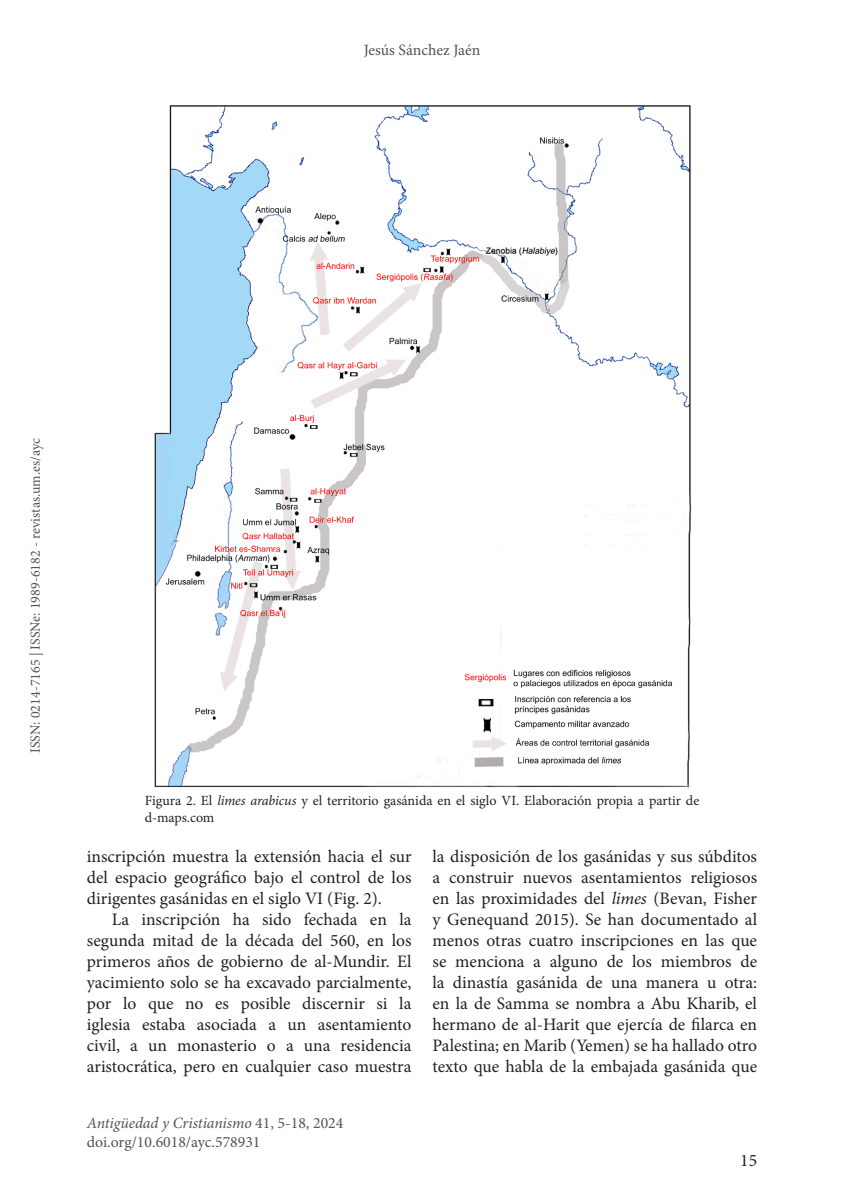
<style>
.page{position:relative;width:844px;height:1191px;background:#fff}
.page>*{position:absolute;margin:0;border:0;box-sizing:border-box;transform-origin:0 0}
.t1{font:17.5px/21px "Minion Pro";color:#231f20;text-align:justify}
.t2{font:15.75px/18.9px "Minion Pro";color:#535353}
.figuras{font:14px/17.5px "Minion Pro";color:#231f20}
.t3{font:14px "Minion Pro";color:#535353}
.s1{font-style:italic}
</style>
<div class="page">
<img style="left:154px;top:105px;width:538px;height:684px">
<p class="t2" style="left:363px;top:41px;width:118px">Jesús Sánchez Jaén</p>
<p class="t3" style="left:26px;top:753px;width:316px;rotate:-90deg">ISSN: 0214-7165 | ISSNe: 1989-6182 - revistas.um.es/ayc</p>
<p class="figuras" style="left:145px;top:791px;width:556px">Figura 2. El <span class="s1">limes arabicus</span> y el territorio gasánida en el siglo VI. Elaboración propia a partir de d-maps.com</p>
<p class="t1" style="left:87px;top:845px;width:326px">inscripción muestra la extensión hacia el sur del espacio geográfico bajo el control de los dirigentes gasánidas en el siglo VI (Fig. 2).</p>
<p class="t1" style="left:87px;top:908px;width:326px;text-indent:25px">La inscripción ha sido fechada en la segunda mitad de la década del 560, en los primeros años de gobierno de al-Mundir. El yacimiento solo se ha excavado parcialmente, por lo que no es posible discernir si la iglesia estaba asociada a un asentamiento civil, a un monasterio o a una residencia aristocrática, pero en cualquier caso muestra</p>
<p class="t2" style="left:87px;top:1113px;width:258px"><span class="s1">Antigüedad y Cristianismo</span> 41, 5-18, 2024 doi.org/10.6018/ayc.578931</p>
<p class="t1" style="left:432px;top:845px;width:326px">la disposición de los gasánidas y sus súbditos a construir nuevos asentamientos religiosos en las proximidades del <span class="s1">limes</span> (Bevan, Fisher y Genequand 2015). Se han documentado al menos otras cuatro inscripciones en las que se menciona a alguno de los miembros de la dinastía gasánida de una manera u otra: en la de Samma se nombra a Abu Kharib, el hermano de al-Harit que ejercía de filarca en Palestina; en Marib (Yemen) se ha hallado otro texto que habla de la embajada gasánida que</p>
<p class="t1" style="left:740px;top:1149px;width:18px">15</p>
</div>
